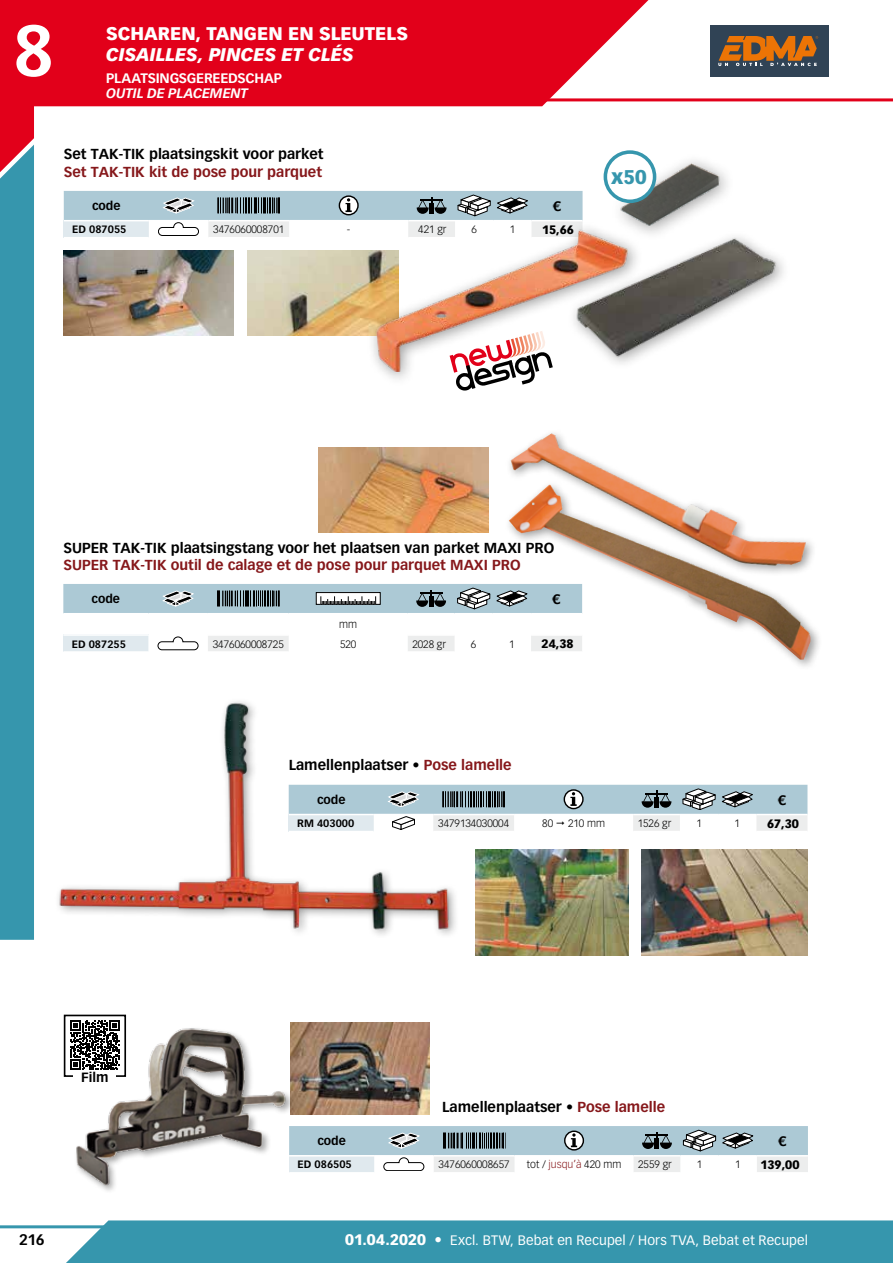
<style>
.page{position:relative;width:893px;height:1263px;background:#fff}
.page>*{position:absolute;margin:0;border:0;box-sizing:border-box;transform-origin:0 0}
.t1{font:700 70.5px "Vectora LT Std";color:#fff}
.t2{font:900 19.5px "Vectora LT Std";color:#3696ad}
.t3{font:900 18px "Vectora LT Std";color:#fff}
.t4{font:italic 900 18px "Vectora LT Std";letter-spacing:-.005em;color:#fff}
.t5{font:700 15px "Vectora LT Std";color:#000}
.t6{font:700 14.25px "Vectora LT Std";color:#000}
.t7{font:700 14.25px "Vectora LT Std";color:#86181b}
.t8{font:13.5px "Vectora LT Std";letter-spacing:.005em;color:#fff}
.t9{font:700 13.5px "Vectora LT Std";letter-spacing:-.015em;color:#fff}
.t10{font:italic 700 13.5px "Vectora LT Std";letter-spacing:-.01em;color:#fff}
.t11{font:700 13.5px "Vectora LT Std";color:#000}
.t12{font:700 13.2px "Vectora LT Std";color:#000}
.t13{font:900 12px "Vectora LT Std";color:#000}
.t14{font:700 12px "Vectora LT Std";color:#000}
.t15{font:300 10.5px "Vectora LT Std";color:#000}
.t16{font:700 10.5px "Vectora LT Std";color:#000}
.s1{color:#86181b}
.s2{font-weight:900;font-size:15px}
.s3{font-size:15px}
</style>
<div class="page">
<svg style="left:0;top:0;width:670px;height:106px;background:#e51c33"></svg>
<svg style="left:45px;top:1220px;width:848px;height:43px;background:#429cb2"></svg>
<svg style="left:0;top:32px;width:34px;height:908px;background:#4e829a"></svg>
<hr style="left:0;top:98px;width:893px;height:3px;background:#e2001a">
<hr style="left:0;top:1225px;width:893px;height:3px;background:#3696ad">
<img style="left:318px;top:448px;width:171px;height:85px">
<img style="left:64px;top:250px;width:170px;height:85px">
<img style="left:248px;top:250px;width:88px;height:85px">
<img style="left:642px;top:850px;width:165px;height:106px">
<img style="left:290px;top:1023px;width:139px;height:91px">
<img style="left:476px;top:850px;width:153px;height:106px">
<div style="left:710px;top:25px;width:119px;height:52px;background:#304355"></div>
<svg style="left:718px;top:36px;width:100px;height:30px"></svg>
<svg style="left:457px;top:387px;width:19px;height:4px"></svg>
<svg style="left:64px;top:191px;width:414px;height:46px;background:#b5c7cf"></svg>
<svg style="left:294px;top:1126px;width:514px;height:46px"></svg>
<div style="left:63px;top:635px;width:85px;height:17px;background:#e0e9ee"></div>
<hr style="left:63px;top:634px;width:85px;height:2px;background:#fff">
<hr style="left:63px;top:651px;width:85px;height:2px;background:#fff">
<svg style="left:63px;top:584px;width:441px;height:30px;background:#9fb6bf"></svg>
<svg style="left:148px;top:636px;width:307px;height:15px"></svg>
<div style="left:64px;top:1015px;width:62px;height:62px;border:2px solid #000"></div>
<svg style="left:70px;top:1021px;width:4px;height:49px"></svg>
<div style="left:367px;top:221px;width:276px;height:166px;background:#000;opacity:.4"></div>
<img style="left:336px;top:221px;width:231px;height:150px">
<div style="left:567px;top:230px;width:223px;height:141px;background:#fff"></div>
<img style="left:504px;top:239px;width:280px;height:126px">
<div style="left:610px;top:153px;width:125px;height:89px;background:#000;opacity:.4"></div>
<img style="left:478px;top:152px;width:267px;height:87px">
<img style="left:510px;top:433px;width:120px;height:46px">
<div style="left:504px;top:479px;width:318px;height:192px;background:#000;opacity:.4"></div>
<img style="left:509px;top:486px;width:61px;height:53px">
<img style="left:58px;top:701px;width:397px;height:231px">
<div style="left:74px;top:1026px;width:220px;height:168px;background:#000;opacity:.35"></div>
<img style="left:74px;top:1020px;width:215px;height:168px">
<div style="left:605px;top:152px;width:50px;height:49px;background:#fff;border-radius:50%"></div>
<div style="left:604px;top:150px;width:52px;height:53px;border:4px solid #3696ad;border-radius:50%"></div>
<svg style="left:289px;top:785px;width:518px;height:46px"></svg>
<h1 class="t1" style="left:13px;top:8px;width:43px">8</h1>
<p class="t3" style="left:106px;top:22px;width:303px">SCHAREN, TANGEN EN SLEUTELS</p>
<p class="t4" style="left:106px;top:43px;width:249px">CISAILLES, PINCES ET CLÉS</p>
<p class="t9" style="left:106px;top:70px;width:177px">PLAATSINGSGEREEDSCHAP</p>
<p class="t10" style="left:106px;top:85px;width:143px">OUTIL DE PLACEMENT</p>
<p class="t6" style="left:64px;top:146px;width:261px">Set TAK-TIK plaatsingskit voor parket</p>
<p class="t7" style="left:64px;top:163px;width:260px">Set TAK-TIK kit de pose pour parquet</p>
<p class="t14" style="left:92px;top:199px;width:30px">code</p>
<p class="t11" style="left:553px;top:198px;width:9px">€</p>
<p class="t16" style="left:72px;top:223px;width:56px">ED 087055</p>
<p class="t15" style="left:213px;top:223px;width:72px">3476060008701</p>
<p class="t15" style="left:347px;top:223px;width:5px">-</p>
<p class="t15" style="left:418px;top:223px;width:30px">421 gr</p>
<p class="t15" style="left:471px;top:223px;width:7px">6</p>
<p class="t15" style="left:510px;top:223px;width:7px">1</p>
<p class="t13" style="left:542px;top:222px;width:33px">15,66</p>
<h2 class="t2" style="left:611px;top:165px;width:37px">x50</h2>
<p class="t6" style="left:63px;top:539px;width:492px">SUPER TAK-TIK plaatsingstang voor het plaatsen van parket MAXI PRO</p>
<p class="t7" style="left:63px;top:556px;width:459px">SUPER TAK-TIK outil de calage et de pose pour parquet MAXI PRO</p>
<p class="t14" style="left:92px;top:592px;width:30px">code</p>
<p class="t11" style="left:553px;top:591px;width:9px">€</p>
<p class="t15" style="left:339px;top:619px;width:19px">mm</p>
<p class="t16" style="left:72px;top:637px;width:56px">ED 087255</p>
<p class="t15" style="left:213px;top:638px;width:72px">3476060008725</p>
<p class="t15" style="left:340px;top:638px;width:18px">520</p>
<p class="t15" style="left:412px;top:638px;width:35px">2028 gr</p>
<p class="t15" style="left:471px;top:638px;width:7px">6</p>
<p class="t15" style="left:509px;top:638px;width:7px">1</p>
<p class="t13" style="left:542px;top:636px;width:33px">24,38</p>
<p class="t6" style="left:289px;top:757px;width:224px">Lamellenplaatser • <span class="s1">Pose lamelle</span></p>
<p class="t12" style="left:81px;top:1070px;width:29px">Film</p>
<p class="t14" style="left:317px;top:792px;width:30px">code</p>
<p class="t11" style="left:778px;top:791px;width:9px">€</p>
<p class="t16" style="left:297px;top:817px;width:59px">RM 403000</p>
<p class="t15" style="left:438px;top:817px;width:72px">3479134030004</p>
<p class="t15" style="left:542px;top:817px;width:12px">80</p>
<p class="t15" style="left:568px;top:817px;width:39px">210 mm</p>
<p class="t15" style="left:638px;top:817px;width:35px">1526 gr</p>
<p class="t15" style="left:696px;top:817px;width:7px">1</p>
<p class="t15" style="left:735px;top:817px;width:7px">1</p>
<p class="t13" style="left:767px;top:816px;width:33px">67,30</p>
<p class="t6" style="left:442px;top:1098px;width:224px">Lamellenplaatser • <span class="s1">Pose lamelle</span></p>
<p class="t14" style="left:317px;top:1134px;width:30px">code</p>
<p class="t11" style="left:778px;top:1133px;width:9px">€</p>
<p class="t16" style="left:298px;top:1158px;width:56px">ED 086505</p>
<p class="t15" style="left:439px;top:1158px;width:72px">3476060008657</p>
<p class="t15" style="left:527px;top:1158px;width:96px">tot / <span class="s1">jusqu’à</span> 420 mm</p>
<p class="t15" style="left:638px;top:1158px;width:35px">2559 gr</p>
<p class="t15" style="left:697px;top:1158px;width:7px">1</p>
<p class="t15" style="left:735px;top:1158px;width:7px">1</p>
<p class="t13" style="left:760px;top:1157px;width:41px">139,00</p>
<p class="t5" style="left:19px;top:1230px;width:27px">216</p>
<p class="t8" style="left:345px;top:1232px;width:464px"><span class="s2">01.04.2020</span> <span class="s3">•</span> Excl. BTW, Bebat en Recupel / Hors TVA, Bebat et Recupel</p>
</div>
